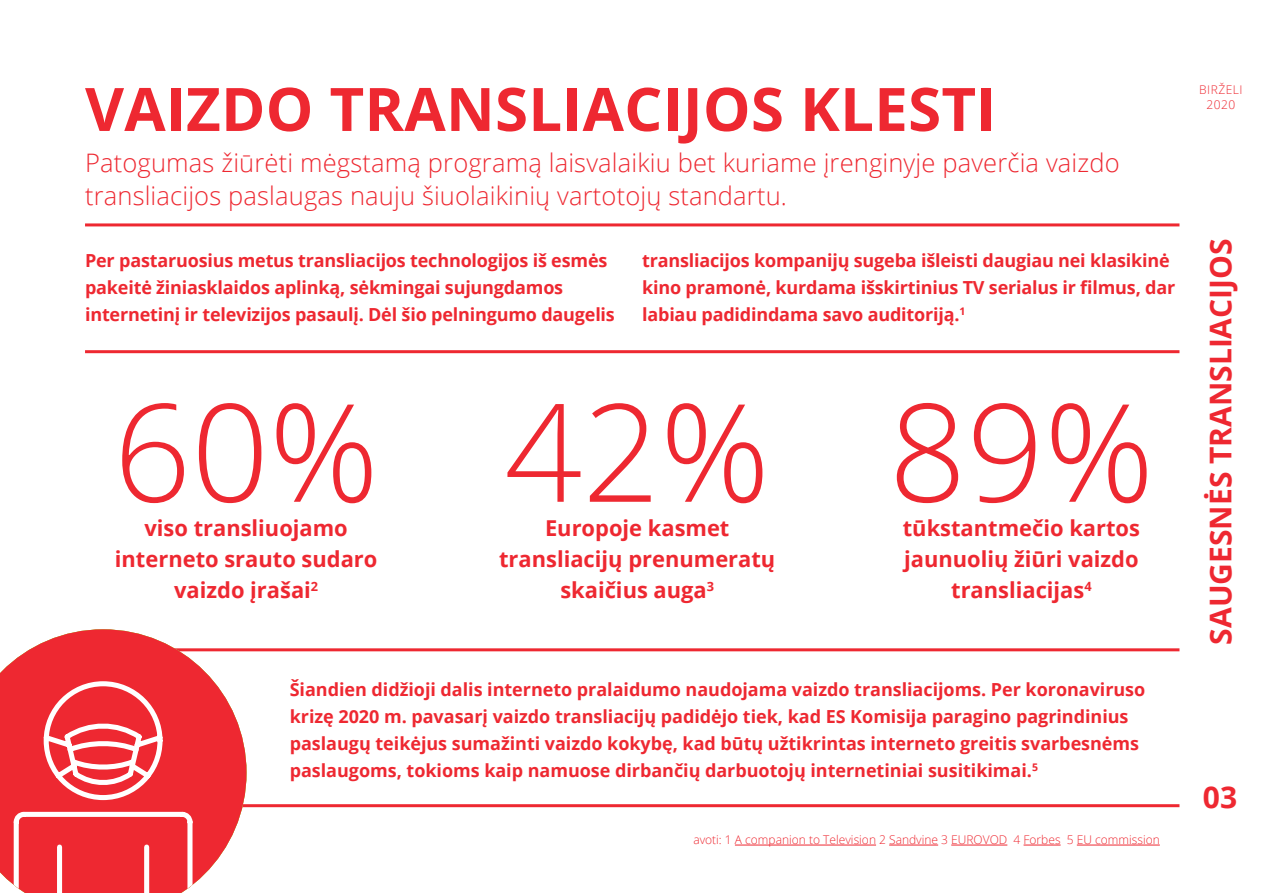
<style>
.page{position:relative;width:1263px;height:893px;background:#fff}
.page>*{position:absolute;margin:0;border:0;box-sizing:border-box;transform-origin:0 0}
.t1{font:300 136.05px "Open Sans";color:#ee2831}
.t2{font:700 60px "Open Sans";letter-spacing:.005em;color:#ee2831}
.t3{font:700 30px "Open Sans";color:#ee2831}
.t4{font:300 25.5px/33px "Open Sans";letter-spacing:.005em;color:#ee2831}
.t5{font:700 21.9px/31px "Open Sans";color:#ee2831;text-align:center}
.t6{font:700 18px/27px "Open Sans";color:#ee2831}
.t7{font:300 12px "Open Sans";color:#ee2831}
.t8{font:300 12px/15px "Open Sans";letter-spacing:.04em;color:#ee2831;text-align:center}
</style>
<div class="page">
<hr style="left:735px;top:845px;width:141px;height:1px;background:#ee2831">
<hr style="left:889px;top:845px;width:49px;height:1px;background:#ee2831">
<hr style="left:951px;top:845px;width:56px;height:1px;background:#ee2831">
<hr style="left:1023px;top:845px;width:37px;height:1px;background:#ee2831">
<hr style="left:1077px;top:845px;width:83px;height:1px;background:#ee2831">
<hr style="left:85px;top:223px;width:1094px;height:3px;background:#ee2831">
<hr style="left:85px;top:350px;width:1094px;height:3px;background:#ee2831">
<hr style="left:85px;top:648px;width:1094px;height:3px;background:#ee2831">
<hr style="left:85px;top:804px;width:1094px;height:3px;background:#ee2831">
<svg style="left:0;top:629px;width:246px;height:254px;fill:#ee2831"></svg>
<svg style="left:11px;top:679px;width:184px;height:214px;background:#f04850"></svg>
<h2 class="t2" style="left:85px;top:67px;width:913px">VAIZDO TRANSLIACIJOS KLESTI</h2>
<h3 class="t4" style="left:85px;top:146px;width:1036px">Patogumas žiūrėti mėgstamą programą laisvalaikiu bet kuriame įrenginyje paverčia vaizdo transliacijos paslaugas nauju šiuolaikinių vartotojų standartu.</h3>
<p class="t6" style="left:85px;top:246px;width:531px">Per pastaruosius metus transliacijos technologijos iš esmės pakeitė žiniasklaidos aplinką, sėkmingai sujungdamos internetinį ir televizijos pasaulį. Dėl šio pelningumo daugelis</p>
<p class="t6" style="left:642px;top:246px;width:535px">transliacijos kompanijų sugeba išleisti daugiau nei klasikinė kino pramonė, kurdama išskirtinius TV serialus ir filmus, dar labiau padidindama savo auditoriją.<sup>1</sup></p>
<h1 class="t1" style="left:114px;top:359px;width:267px">60%</h1>
<p class="t5" style="left:115px;top:512px;width:264px">viso transliuojamo interneto srauto sudaro vaizdo įrašai<sup>2</sup></p>
<h1 class="t1" style="left:505px;top:359px;width:267px">42%</h1>
<p class="t5" style="left:499px;top:512px;width:278px">Europoje kasmet transliacijų prenumeratų skaičius auga<sup>3</sup></p>
<h1 class="t1" style="left:889px;top:359px;width:267px">89%</h1>
<p class="t5" style="left:903px;top:512px;width:239px">tūkstantmečio kartos jaunuolių žiūri vaizdo transliacijas<sup>4</sup></p>
<p class="t6" style="left:290px;top:675px;width:857px">Šiandien didžioji dalis interneto pralaidumo naudojama vaizdo transliacijoms. Per koronaviruso krizę 2020 m. pavasarį vaizdo transliacijų padidėjo tiek, kad ES Komisija paragino pagrindinius paslaugų teikėjus sumažinti vaizdo kokybę, kad būtų užtikrintas interneto greitis svarbesnėms paslaugoms, tokioms kaip namuose dirbančių darbuotojų internetiniai susitikimai.<sup>5</sup></p>
<p class="t7" style="left:693px;top:831px;width:468px">avoti: 1 A companion to Television 2 Sandvine 3 EUROVOD 4 Forbes 5 EU commission</p>
<p class="t8" style="left:1199px;top:82px;width:45px">BIRŽELI<br>2020</p>
<h3 class="t3" style="left:1199px;top:645px;width:408px;rotate:-90deg">SAUGESNĖS TRANSLIACIJOS</h3>
<h3 class="t3" style="left:1203px;top:776px;width:36px">03</h3>
</div>
